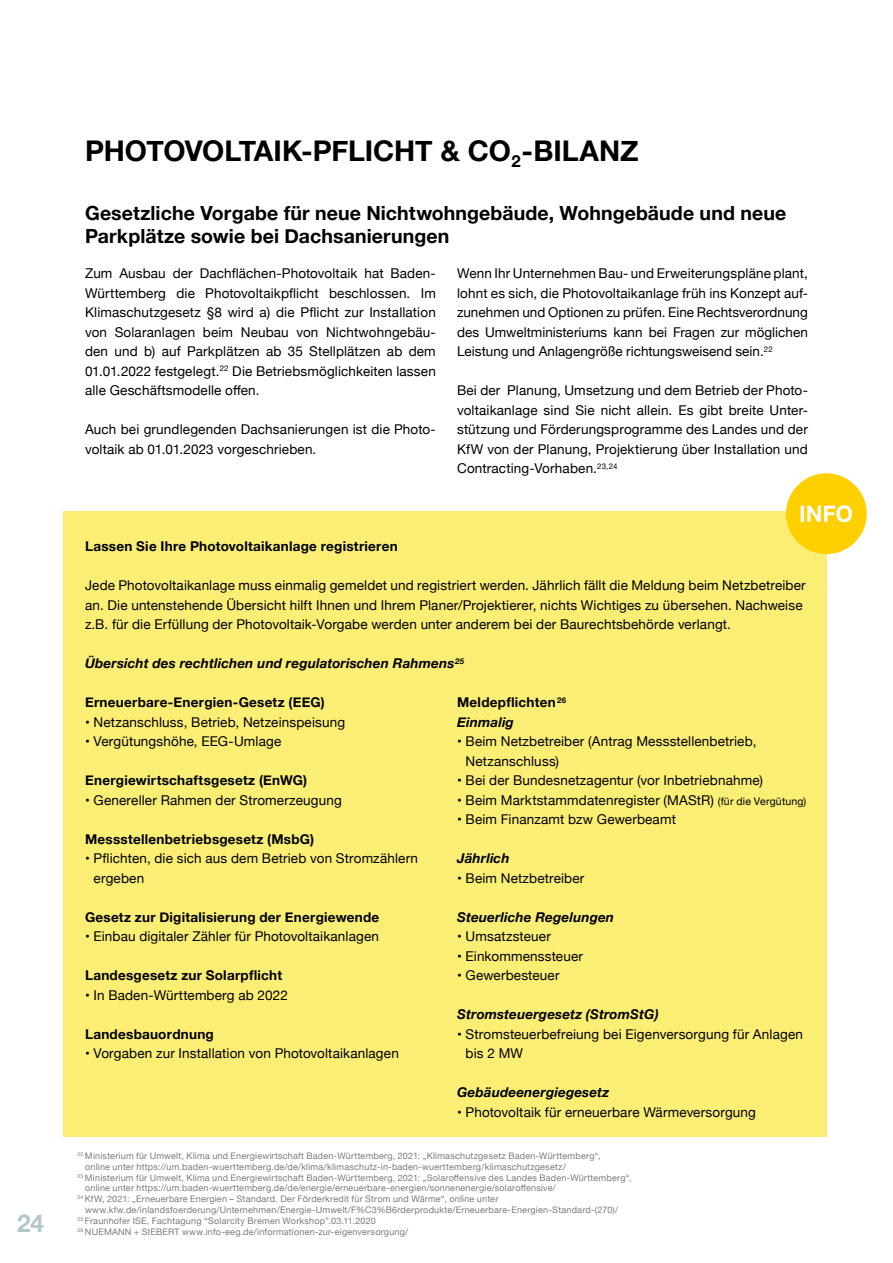
<style>
.page{position:relative;width:893px;height:1263px;background:#fff}
.page>*{position:absolute;margin:0;border:0;box-sizing:border-box;transform-origin:0 0}
.t1{font:700 28.5px "Helvetica Neue";letter-spacing:-.005em;color:#000}
.t2{font:700 24.45px "Helvetica Neue";color:#b3c6ca}
.t3{font:700 19.5px/23.4px "Helvetica Neue";letter-spacing:.005em;color:#000}
.t4{font:13.5px/19.5px "Helvetica Neue";letter-spacing:.01em;color:#000}
.t5{font:700 13.5px/19.5px "Helvetica Neue";letter-spacing:.02em;color:#000}
.t6{font:italic 700 13.5px "Helvetica Neue";letter-spacing:.01em;color:#000}
.t7{font:9px "Helvetica Neue";letter-spacing:.025em;color:#7c7b7b}
.s1{font-style:italic}
.s2{font-size:10.5px}
</style>
<div class="page">
<div style="left:64px;top:511px;width:763px;height:625px;background:#fbee75"></div>
<div style="left:786px;top:473px;width:81px;height:81px;background:#ffcf00;border-radius:50%"></div>
<svg style="left:801px;top:505px;width:51px;height:17px"></svg>
<h2 class="t2" style="left:17px;top:1204px;width:29px">24</h2>
<h1 class="t1" style="left:85px;top:129px;width:555px">PHOTOVOLTAIK-PFLICHT &amp; CO<sub>2</sub>-BILANZ</h1>
<h3 class="t3" style="left:85px;top:202px;width:703px">Gesetzliche Vorgabe für neue Nichtwohngebäude, Wohngebäude und neue<br>Parkplätze sowie bei Dachsanierungen</h3>
<p class="t4" style="left:85px;top:265px;width:352px;text-align:justify">Zum Ausbau der Dachflächen-Photovoltaik hat Baden-Württemberg die Photovoltaikpflicht beschlossen. Im Klimaschutzgesetz §8 wird a) die Pflicht zur Installation von Solaranlagen beim Neubau von Nichtwohngebäu&shy;den und b) auf Parkplätzen ab 35 Stellplätzen ab dem 01.01.2022 festgelegt.<sup>22</sup> Die Betriebsmöglichkeiten lassen alle Geschäftsmodelle offen.</p>
<p class="t4" style="left:85px;top:421px;width:352px">Auch bei grundlegenden Dachsanierungen ist die Photo&shy;voltaik ab 01.01.2023 vorgeschrieben.</p>
<p class="t4" style="left:457px;top:264px;width:352px;text-align:justify">Wenn Ihr Unternehmen Bau- und Erweiterungspläne plant, lohnt es sich, die Photovoltaikanlage früh ins Konzept auf&shy;zunehmen und Optionen zu prüfen. Eine Rechtsverordnung des Umweltministeriums kann bei Fragen zur möglichen Leistung und Anlagengröße richtungsweisend sein.<sup>22</sup></p>
<p class="t4" style="left:457px;top:382px;width:352px;text-align:justify">Bei der Planung, Umsetzung und dem Betrieb der Photo&shy;voltaikanlage sind Sie nicht allein. Es gibt breite Unter&shy;stützung und Förderungsprogramme des Landes und der KfW von der Planung, Projektierung über Installation und Contracting-Vorhaben.<sup>23,24</sup></p>
<p class="t5" style="left:85px;top:537px;width:314px">Lassen Sie Ihre Photovoltaikanlage registrieren</p>
<p class="t4" style="left:85px;top:577px;width:722px">Jede Photovoltaikanlage muss einmalig gemeldet und registriert werden. Jährlich fällt die Meldung beim Netzbetreiber an. Die untenstehende Übersicht hilft Ihnen und Ihrem Planer/Projektierer, nichts Wichtiges zu übersehen. Nachweise z.B. für die Erfüllung der Photovoltaik-Vorgabe werden unter anderem bei der Baurechtsbehörde verlangt.</p>
<p class="t6" style="left:85px;top:653px;width:381px">Übersicht des rechtlichen und regulatorischen Rahmens<sup>25</sup></p>
<p class="t5" style="left:457px;top:693px;width:111px">Meldepflichten<sup>26<br></sup><span class="s1">Einmalig</span></p>
<p class="t4" style="left:466px;top:732px;width:292px;text-indent:-9px">• Beim Netzbetreiber (Antrag Messstellenbetrieb,<br>Netzanschluss)</p>
<p class="t4" style="left:457px;top:771px;width:307px">• Bei der Bundesnetzagentur (vor Inbetriebnahme)</p>
<p class="t4" style="left:457px;top:791px;width:351px">• Beim Marktstammdatenregister (MAStR) <span class="s2">(für die Vergütung)</span></p>
<p class="t4" style="left:457px;top:811px;width:220px">• Beim Finanzamt bzw Gewerbeamt</p>
<p class="t6" style="left:457px;top:848px;width:54px">Jährlich</p>
<p class="t4" style="left:457px;top:869px;width:129px">• Beim Netzbetreiber</p>
<p class="t6" style="left:457px;top:906px;width:159px">Steuerliche Regelungen</p>
<p class="t4" style="left:457px;top:927px;width:95px">• Umsatzsteuer</p>
<p class="t4" style="left:457px;top:947px;width:127px">• Einkommenssteuer</p>
<p class="t4" style="left:457px;top:966px;width:104px">• Gewerbesteuer</p>
<p class="t6" style="left:457px;top:1004px;width:203px">Stromsteuergesetz (StromStG)</p>
<p class="t4" style="left:466px;top:1025px;width:339px;text-indent:-9px">• Stromsteuerbefreiung bei Eigenversorgung für Anlagen bis 2 MW</p>
<p class="t6" style="left:457px;top:1082px;width:154px">Gebäudeenergiegesetz</p>
<p class="t4" style="left:457px;top:1103px;width:300px">• Photovoltaik für erneuerbare Wärmeversorgung</p>
<p class="t7" style="left:78px;top:1149px;width:525px"><sup>22</sup> Ministerium für Umwelt, Klima und Energiewirtschaft Baden-Württemberg, 2021: „Klimaschutzgesetz Baden-Württemberg“,</p>
<p class="t7" style="left:85px;top:1160px;width:482px">online unter https://um.baden-wuerttemberg.de/de/klima/klimaschutz-in-baden-wuerttemberg/klimaschutzgesetz/</p>
<p class="t7" style="left:78px;top:1171px;width:556px"><sup>23</sup> Ministerium für Umwelt, Klima und Energiewirtschaft Baden-Württemberg, 2021: „Solaroffensive des Landes Baden-Württemberg“,</p>
<p class="t7" style="left:85px;top:1182px;width:472px">online unter https://um.baden-wuerttemberg.de/de/energie/erneuerbare-energien/sonnenenergie/solaroffensive/</p>
<p class="t7" style="left:78px;top:1192px;width:422px"><sup>24</sup> KfW, 2021: „Erneuerbare Energien – Standard. Der Förderkredit für Strom und Wärme“, online unter</p>
<p class="t7" style="left:85px;top:1203px;width:535px">www.kfw.de/inlandsfoerderung/Unternehmen/Energie-Umwelt/F%C3%B6rderprodukte/Erneuerbare-Energien-Standard-(270)/</p>
<p class="t7" style="left:78px;top:1214px;width:300px"><sup>25</sup> Fraunhofer ISE, Fachtagung “Solarcity Bremen Workshop”.03.11.2020</p>
<p class="t7" style="left:78px;top:1225px;width:332px"><sup>26</sup> NUEMANN + SIEBERT www.info-eeg.de/informationen-zur-eigenversorgung/</p>
<p class="t5" style="left:85px;top:693px;width:241px">Erneuerbare-Energien-Gesetz (EEG)</p>
<p class="t4" style="left:85px;top:713px;width:262px">• Netzanschluss, Betrieb, Netzeinspeisung</p>
<p class="t4" style="left:85px;top:732px;width:198px">• Vergütungshöhe, EEG-Umlage</p>
<p class="t5" style="left:85px;top:771px;width:224px">Energiewirtschaftsgesetz (EnWG)</p>
<p class="t4" style="left:85px;top:791px;width:258px">• Genereller Rahmen der Stromerzeugung</p>
<p class="t5" style="left:85px;top:830px;width:231px">Messstellenbetriebsgesetz (MsbG)</p>
<p class="t4" style="left:94px;top:849px;width:326px;text-indent:-9px">• Pflichten, die sich aus dem Betrieb von Stromzählern ergeben</p>
<p class="t5" style="left:85px;top:908px;width:296px">Gesetz zur Digitalisierung der Energiewende</p>
<p class="t4" style="left:85px;top:927px;width:295px">• Einbau digitaler Zähler für Photovoltaikanlagen</p>
<p class="t5" style="left:85px;top:966px;width:199px">Landesgesetz zur Solarpflicht</p>
<p class="t4" style="left:85px;top:986px;width:204px">• In Baden-Württemberg ab 2022</p>
<p class="t5" style="left:85px;top:1025px;width:130px">Landesbauordnung</p>
<p class="t4" style="left:85px;top:1044px;width:315px">• Vorgaben zur Installation von Photovoltaikanlagen</p>
</div>
